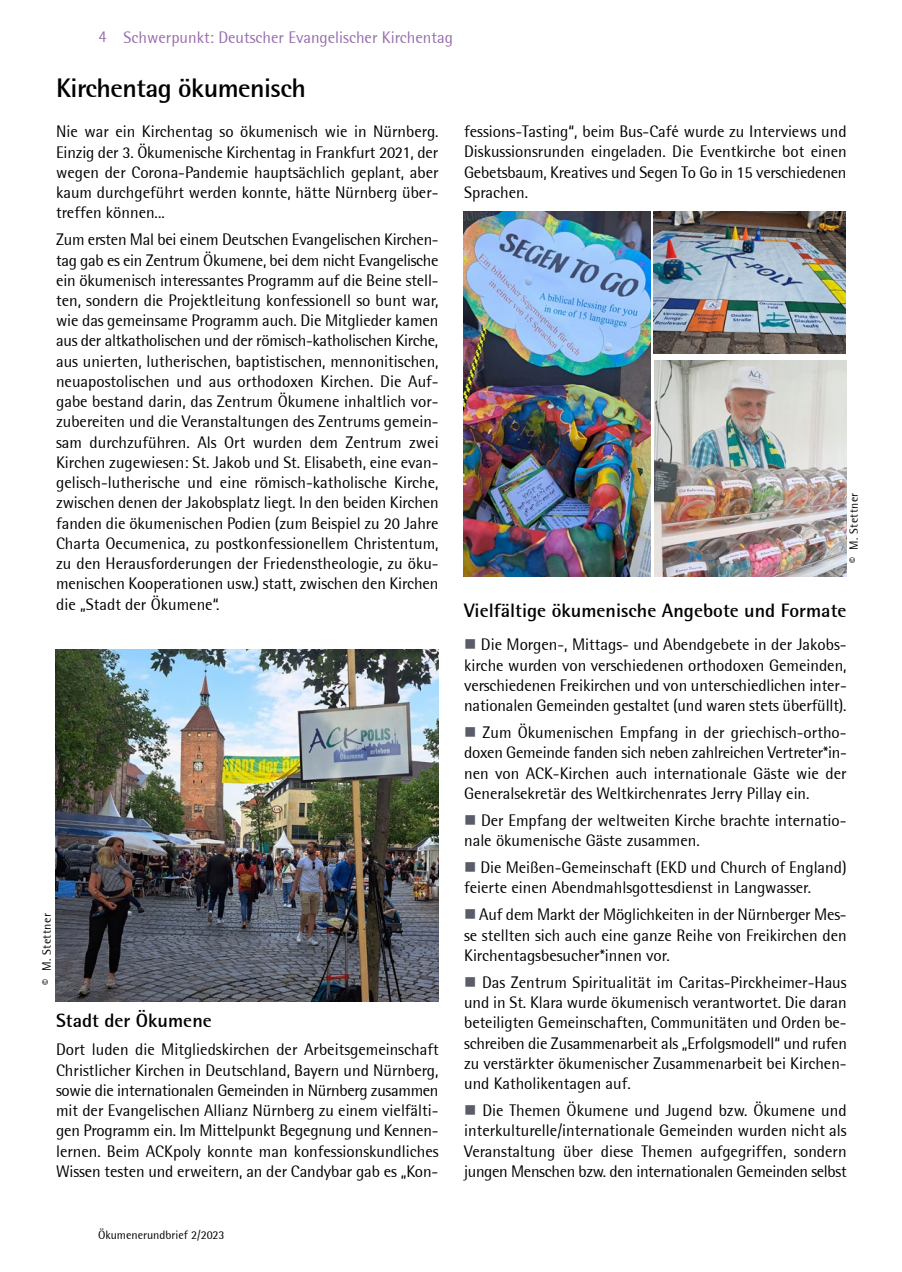
<style>
.page{position:relative;width:902px;height:1272px;background:#fff}
.page>*{position:absolute;margin:0;border:0;box-sizing:border-box;transform-origin:0 0}
.t1{font:700 27px "Rotis Semi Sans 55";letter-spacing:-.02em;color:#000}
.t2{font:700 19.5px "Rotis Semi Sans 55";color:#000}
.t3{font:16.5px/20.2px "Rotis Semi Sans";color:#000;text-align:justify}
.t4{font:16.5px "Rotis Semi Sans";color:#966ead}
.t5{font:12px "Rotis Semi Sans";color:#000}
.t6{font:12px "Rotis Semi Sans";letter-spacing:.03em;color:#000}
.t7{font:11.7px "Rotis Semi Sans";letter-spacing:.03em;color:#000}
.s1{color:#5a5c68}
</style>
<div class="page">
<img style="left:56px;top:650px;width:383px;height:351px">
<img style="left:464px;top:212px;width:187px;height:364px">
<img style="left:654px;top:212px;width:192px;height:141px">
<img style="left:655px;top:360px;width:192px;height:216px">
<p class="t4" style="left:99px;top:27px;width:356px">4 Schwerpunkt: Deutscher Evangelischer Kirchentag</p>
<h1 class="t1" style="left:56px;top:71px;width:251px">Kirchentag ökumenisch</h1>
<p class="t3" style="left:56px;top:121px;width:384px">Nie war ein Kirchentag so ökumenisch wie in Nürnberg.<br>Einzig der 3. Ökumenische Kirchentag in Frankfurt 2021, der wegen der Corona-Pandemie hauptsächlich geplant, aber kaum durchgeführt werden konnte, hätte Nürnberg über&shy;treffen können...</p>
<p class="t3" style="left:56px;top:229px;width:384px">Zum ersten Mal bei einem Deutschen Evangelischen Kirchen&shy;tag gab es ein Zentrum Ökumene, bei dem nicht Evangelische ein ökumenisch interessantes Programm auf die Beine stell&shy;ten, sondern die Projektleitung konfessionell so bunt war, wie das gemeinsame Programm auch. Die Mitglieder kamen aus der altkatholischen und der römisch-katholischen Kirche, aus unierten, lutherischen, baptistischen, mennonitischen, neuapostolischen und aus orthodoxen Kirchen. Die Auf&shy;gabe bestand darin, das Zentrum Ökumene inhaltlich vor&shy;zubereiten und die Veranstaltungen des Zentrums gemein&shy;sam durchzuführen. Als Ort wurden dem Zentrum zwei Kirchen zugewiesen: St. Jakob und St. Elisabeth, eine evan&shy;gelisch-lutherische und eine römisch-katholische Kirche, zwischen denen der Jakobsplatz liegt. In den beiden Kirchen fanden die ökumenischen Podien (zum Beispiel zu 20 Jahre Charta Oecumenica, zu postkonfessionellem Christentum, zu den Herausforderungen der Friedenstheologie, zu öku&shy;menischen Kooperationen usw.) statt, zwischen den Kirchen die „Stadt der Ökumene“.</p>
<p class="t6" style="left:40px;top:984px;width:73px;rotate:-90deg">© M. Stettner</p>
<p class="t2" style="left:56px;top:1008px;width:157px">Stadt der Ökumene</p>
<p class="t3" style="left:56px;top:1039px;width:384px">Dort luden die Mitgliedskirchen der Arbeitsgemeinschaft Christlicher Kirchen in Deutschland, Bayern und Nürnberg, sowie die internationalen Gemeinden in Nürnberg zusammen mit der Evangelischen Allianz Nürnberg zu einem vielfälti&shy;gen Programm ein. Im Mittelpunkt Begegnung und Kennen&shy;lernen. Beim ACKpoly konnte man konfessionskundliches Wissen testen und erweitern, an der Candybar gab es „Kon-</p>
<p class="t3" style="left:464px;top:121px;width:384px">fessions-Tasting“, beim Bus-Café wurde zu Interviews und Diskussionsrunden eingeladen. Die Eventkirche bot einen Gebetsbaum, Kreatives und Segen To Go in 15 verschiedenen Sprachen.</p>
<p class="t7" style="left:847px;top:563px;width:71px;rotate:-90deg">© M. Stettner</p>
<p class="t2" style="left:464px;top:598px;width:384px">Vielfältige ökumenische Angebote und Formate</p>
<p class="t3" style="left:464px;top:634px;width:384px"><span class="s1">■</span> Die Morgen-, Mittags- und Abendgebete in der Jakobs&shy;kirche wurden von verschiedenen orthodoxen Gemeinden, verschiedenen Freikirchen und von unterschiedlichen inter&shy;nationalen Gemeinden gestaltet (und waren stets überfüllt).</p>
<p class="t3" style="left:464px;top:722px;width:384px"><span class="s1">■</span> Zum Ökumenischen Empfang in der griechisch-ortho&shy;doxen Gemeinde fanden sich neben zahlreichen Vertreter*in&shy;nen von ACK-Kirchen auch internationale Gäste wie der Generalsekretär des Weltkirchenrates Jerry Pillay ein.</p>
<p class="t3" style="left:464px;top:810px;width:384px"><span class="s1">■</span> Der Empfang der weltweiten Kirche brachte internatio&shy;nale ökumenische Gäste zusammen.</p>
<p class="t3" style="left:464px;top:857px;width:384px"><span class="s1">■</span> Die Meißen-Gemeinschaft (EKD und Church of England) feierte einen Abendmahlsgottesdienst in Langwasser.</p>
<p class="t3" style="left:464px;top:904px;width:384px"><span class="s1">■</span> Auf dem Markt der Möglichkeiten in der Nürnberger Mes&shy;se stellten sich auch eine ganze Reihe von Freikirchen den Kirchentagsbesucher*innen vor.</p>
<p class="t3" style="left:464px;top:972px;width:384px"><span class="s1">■</span> Das Zentrum Spiritualität im Caritas-Pirckheimer-Haus und in St. Klara wurde ökumenisch verantwortet. Die daran beteiligten Gemeinschaften, Communitäten und Orden be&shy;schreiben die Zusammenarbeit als „Erfolgsmodell“ und rufen zu verstärkter ökumenischer Zusammenarbeit bei Kirchen&shy;und Katholikentagen auf.</p>
<p class="t3" style="left:464px;top:1100px;width:384px"><span class="s1">■</span> Die Themen Ökumene und Jugend bzw. Ökumene und interkulturelle/internationale Gemeinden wurden nicht als Veranstaltung über diese Themen aufgegriffen, sondern jungen Menschen bzw. den internationalen Gemeinden selbst</p>
<p class="t5" style="left:98px;top:1227px;width:128px">Ökumenerundbrief 2/2023</p>
</div>
